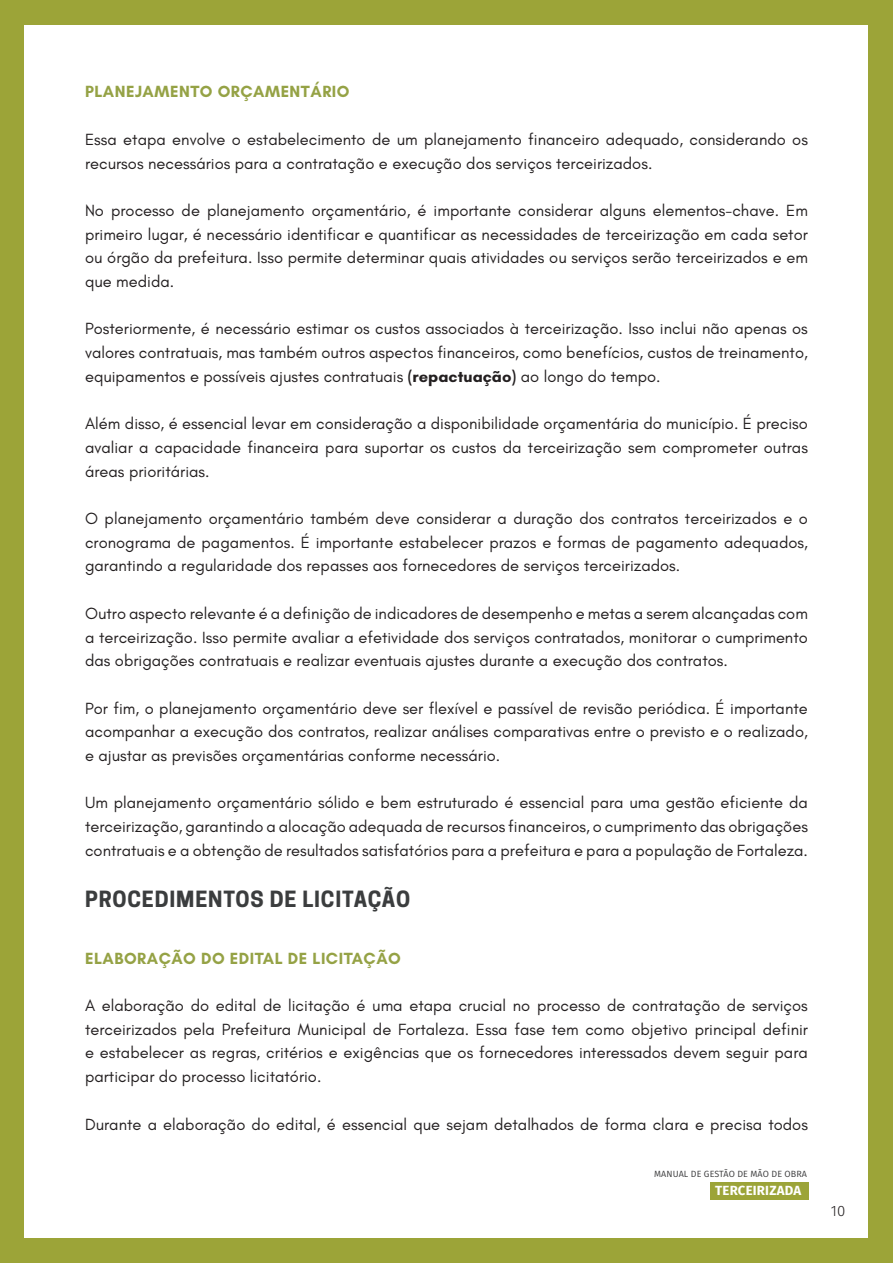
<style>
.page{position:relative;width:893px;height:1263px;background:#9ca438}
.page>*{position:absolute;margin:0;border:0;box-sizing:border-box;transform-origin:0 0}
.t1{font:700 21px "Cooper Hewitt";letter-spacing:.04em;color:#3b3d3e}
.t2{font:16.5px/23.7px "Glacial Indifference";color:#231f20;text-align:justify}
.t3{font:700 16.5px "Glacial Indifference";letter-spacing:.03em;color:#95a245}
.t4{font:300 15px "Fira Sans";color:#231f20}
.t5{font:700 13.2px "Fira Sans";letter-spacing:.015em;color:#fff}
.t6{font:9px "Fira Sans";letter-spacing:.01em;color:#3c3c3d}
.s1{font-weight:700}
</style>
<div class="page">
<div style="left:24px;top:25px;width:844px;height:1213px;background:#fff"></div>
<div style="left:710px;top:1182px;width:98px;height:17px;background:#9ca438"></div>
<p class="t3" style="left:85px;top:82px;width:266px">PLANEJAMENTO ORÇAMENTÁRIO</p>
<p class="t2" style="left:85px;top:128px;width:724px">Essa etapa envolve o estabelecimento de um planejamento financeiro adequado, considerando os recursos necessários para a contratação e execução dos serviços terceirizados.</p>
<p class="t2" style="left:85px;top:199px;width:724px">No processo de planejamento orçamentário, é importante considerar alguns elementos-chave. Em primeiro lugar, é necessário identificar e quantificar as necessidades de terceirização em cada setor ou órgão da prefeitura. Isso permite determinar quais atividades ou serviços serão terceirizados e em que medida.</p>
<p class="t2" style="left:85px;top:317px;width:724px">Posteriormente, é necessário estimar os custos associados à terceirização. Isso inclui não apenas os valores contratuais, mas também outros aspectos financeiros, como benefícios, custos de treinamento, equipamentos e possíveis ajustes contratuais <span class="s1">(repactuação)</span> ao longo do tempo.</p>
<p class="t2" style="left:85px;top:412px;width:724px">Além disso, é essencial levar em consideração a disponibilidade orçamentária do município. É preciso avaliar a capacidade financeira para suportar os custos da terceirização sem comprometer outras áreas prioritárias.</p>
<p class="t2" style="left:85px;top:507px;width:724px">O planejamento orçamentário também deve considerar a duração dos contratos terceirizados e o cronograma de pagamentos. É importante estabelecer prazos e formas de pagamento adequados, garantindo a regularidade dos repasses aos fornecedores de serviços terceirizados.</p>
<p class="t2" style="left:85px;top:602px;width:724px">Outro aspecto relevante é a definição de indicadores de desempenho e metas a serem alcançadas com a terceirização. Isso permite avaliar a efetividade dos serviços contratados, monitorar o cumprimento das obrigações contratuais e realizar eventuais ajustes durante a execução dos contratos.</p>
<p class="t2" style="left:85px;top:696px;width:724px">Por fim, o planejamento orçamentário deve ser flexível e passível de revisão periódica. É importante acompanhar a execução dos contratos, realizar análises comparativas entre o previsto e o realizado, e ajustar as previsões orçamentárias conforme necessário.</p>
<p class="t2" style="left:85px;top:791px;width:724px">Um planejamento orçamentário sólido e bem estruturado é essencial para uma gestão eficiente da terceirização, garantindo a alocação adequada de recursos financeiros, o cumprimento das obrigações contratuais e a obtenção de resultados satisfatórios para a prefeitura e para a população de Fortaleza.</p>
<p class="t1" style="left:85px;top:886px;width:327px">PROCEDIMENTOS DE LICITAÇÃO</p>
<p class="t3" style="left:85px;top:948px;width:317px">ELABORAÇÃO DO EDITAL DE LICITAÇÃO</p>
<p class="t2" style="left:85px;top:994px;width:724px">A elaboração do edital de licitação é uma etapa crucial no processo de contratação de serviços terceirizados pela Prefeitura Municipal de Fortaleza. Essa fase tem como objetivo principal definir e estabelecer as regras, critérios e exigências que os fornecedores interessados devem seguir para participar do processo licitatório.</p>
<p class="t2" style="left:85px;top:1112px;width:724px">Durante a elaboração do edital, é essencial que sejam detalhados de forma clara e precisa todos</p>
<p class="t6" style="left:654px;top:1167px;width:154px">MANUAL DE GESTÃO DE MÃO DE OBRA</p>
<p class="t5" style="left:715px;top:1179px;width:88px">TERCEIRIZADA</p>
<p class="t4" style="left:831px;top:1200px;width:16px">10</p>
</div>
